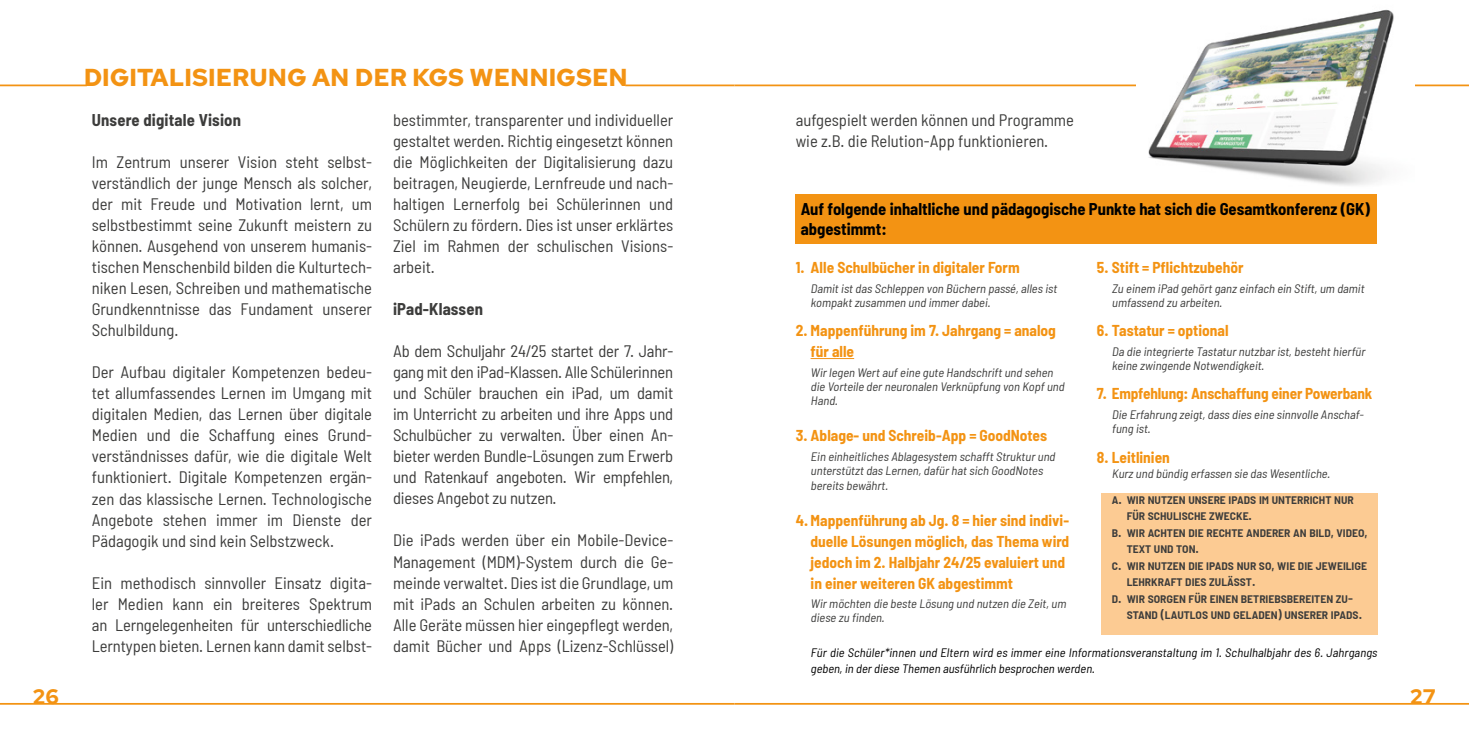
<style>
.page{position:relative;width:1469px;height:735px;background:#fff}
.page>*{position:absolute;margin:0;border:0;box-sizing:border-box;transform-origin:0 0}
.t1{font:700 24.5px "Red Hat Text";color:#f39313}
.t2{font:700 21px "Red Hat Text";color:#f39313}
.t3{font:semi-condensed 16.62px/21px "Barlow";color:#3c3c3b;text-align:justify}
.t4{font:700 semi-condensed 16.62px/19.2px "Barlow";color:#000}
.t5{font:700 semi-condensed 16.62px "Barlow";letter-spacing:.01em;color:#3c3c3b}
.t6{font:700 semi-condensed 15.4px/21px "Barlow";color:#f39313}
.t7{font:600 semi-condensed 13.3px/15.8px "Barlow";color:#3c3c3b}
.t8{font:semi-condensed 12.25px/14.3px "Barlow";color:#3c3c3b}
.t9{font:semi-condensed 12.25px/15.8px "Barlow";color:#000}
</style>
<div class="page">
<hr style="left:734px;top:702px;width:734px;height:2px;background:#f39313">
<hr style="left:0;top:702px;width:734px;height:2px;background:#f39313">
<hr style="left:625px;top:84px;width:109px;height:2px;background:#f39313">
<hr style="left:0;top:84px;width:87px;height:2px;background:#f39313">
<div style="left:1101px;top:493px;width:276px;height:141px;background:#fccb93"></div>
<hr style="left:734px;top:84px;width:734px;height:2px;background:#f39313">
<hr style="left:810px;top:358px;width:44px;height:1px;background:#f39313">
<div style="left:795px;top:193px;width:582px;height:50px;background:#f39313"></div>
<img style="left:1136px;top:9px;width:278px;height:177px">
<h1 class="t1" style="left:84px;top:61px;width:545px">DIGITALISIERUNG AN DER KGS WENNIGSEN</h1>
<p class="t5" style="left:92px;top:110px;width:151px">Unsere digitale Vision</p>
<p class="t3" style="left:92px;top:151px;width:282px">Im Zentrum unserer Vision steht selbst&shy;verständlich der junge Mensch als solcher, der mit Freude und Motivation lernt, um selbstbestimmt seine Zukunft meistern zu können. Ausgehend von unserem humanis&shy;tischen Menschenbild bilden die Kulturtech&shy;niken Lesen, Schreiben und mathematische Grundkenntnisse das Fundament unserer Schulbildung.</p>
<p class="t3" style="left:92px;top:361px;width:282px">Der Aufbau digitaler Kompetenzen bedeu&shy;tet allumfassendes Lernen im Umgang mit digitalen Medien, das Lernen über digitale Medien und die Schaffung eines Grund&shy;verständnisses dafür, wie die digitale Welt funktioniert. Digitale Kompetenzen ergän&shy;zen das klassische Lernen. Technologische Angebote stehen immer im Dienste der Pädagogik und sind kein Selbstzweck.</p>
<p class="t3" style="left:92px;top:571px;width:282px">Ein methodisch sinnvoller Einsatz digita&shy;ler Medien kann ein breiteres Spektrum an Lerngelegenheiten für unterschiedliche Lerntypen bieten. Lernen kann damit selbst-</p>
<p class="t3" style="left:393px;top:109px;width:282px">bestimmter, transparenter und individueller gestaltet werden. Richtig eingesetzt können die Möglichkeiten der Digitalisierung dazu beitragen, Neugierde, Lernfreude und nach&shy;haltigen Lernerfolg bei Schülerinnen und Schülern zu fördern. Dies ist unser erklärtes Ziel im Rahmen der schulischen Visions&shy;arbeit.</p>
<p class="t5" style="left:393px;top:299px;width:91px">iPad-Klassen</p>
<p class="t3" style="left:393px;top:340px;width:282px">Ab dem Schuljahr 24/25 startet der 7. Jahr&shy;gang mit den iPad-Klassen. Alle Schülerinnen und Schüler brauchen ein iPad, um damit im Unterricht zu arbeiten und ihre Apps und Schulbücher zu verwalten. Über einen An&shy;bieter werden Bundle-Lösungen zum Erwerb und Ratenkauf angeboten. Wir empfehlen, dieses Angebot zu nutzen.</p>
<p class="t3" style="left:393px;top:529px;width:282px">Die iPads werden über ein Mobile-Device-Management (MDM)-System durch die Ge&shy;meinde verwaltet. Dies ist die Grundlage, um mit iPads an Schulen arbeiten zu können.<br>Alle Geräte müssen hier eingepflegt werden, damit Bücher und Apps (Lizenz-Schlüssel)</p>
<p class="t3" style="left:795px;top:109px;width:280px">aufgespielt werden können und Programme wie z.B. die Relution-App funktionieren.</p>
<p class="t4" style="left:800px;top:199px;width:571px">Auf folgende inhaltliche und pädagogische Punkte hat sich die Gesamtkonferenz (GK) abgestimmt:</p>
<p class="t6" style="left:795px;top:257px;width:225px">1. Alle Schulbücher in digitaler Form</p>
<p class="t8" style="left:810px;top:280px;width:250px">Damit ist das Schleppen von Büchern passé,alles ist kompakt zusammen und immer dabei.</p>
<p class="t6" style="left:810px;top:320px;width:247px;text-indent:-15px">2. Mappenführung im 7. Jahrgang = analog für alle</p>
<p class="t8" style="left:810px;top:364px;width:257px">Wir legen Wert auf eine gute Handschrift und sehen die Vorteile der neuronalen Verknüpfung von Kopf und<br>Hand.</p>
<p class="t6" style="left:795px;top:425px;width:253px">3. Ablage- und Schreib-App = GoodNotes</p>
<p class="t8" style="left:810px;top:448px;width:248px">Ein einheitliches Ablagesystem schafft Struktur und unterstützt das Lernen,dafür hat sich GoodNotes bereits bewährt.</p>
<p class="t6" style="left:810px;top:509px;width:260px;text-indent:-15px">4. Mappenführung ab Jg. 8 = hier sind indivi&shy;duelle Lösungen möglich, das Thema wird jedoch im 2. Halbjahr 24/25 evaluiert und in einer weiteren GK abgestimmt</p>
<p class="t8" style="left:810px;top:595px;width:259px">Wir möchten die beste Lösung und nutzen die Zeit,um diese zu finden.</p>
<p class="t6" style="left:1096px;top:257px;width:148px">5. Stift = Pflichtzubehör</p>
<p class="t8" style="left:1111px;top:280px;width:256px">Zu einem iPad gehört ganz einfach ein Stift,um damit umfassend zu arbeiten.</p>
<p class="t6" style="left:1096px;top:320px;width:133px">6. Tastatur = optional</p>
<p class="t8" style="left:1111px;top:343px;width:257px">Da die integrierte Tastatur nutzbar ist,besteht hierfür keine zwingende Notwendigkeit.</p>
<p class="t6" style="left:1096px;top:383px;width:277px">7. Empfehlung: Anschaffung einer Powerbank</p>
<p class="t8" style="left:1111px;top:406px;width:255px">Die Erfahrung zeigt,dass dies eine sinnvolle Anschaf&shy;fung ist.</p>
<p class="t6" style="left:1096px;top:446px;width:74px">8. Leitlinien</p>
<p class="t8" style="left:1111px;top:466px;width:222px">Kurz und bündig erfassen sie das Wesentliche.</p>
<p class="t7" style="left:1126px;top:490px;width:228px;text-indent:-15px">A. WIR NUTZEN UNSERE IPADS IM UNTERRICHT NUR<br>FÜR SCHULISCHE ZWECKE.</p>
<p class="t7" style="left:1126px;top:523px;width:242px;text-indent:-15px">B. WIR ACHTEN DIE RECHTE ANDERER AN BILD, VIDEO,<br>TEXT UND TON.</p>
<p class="t7" style="left:1126px;top:556px;width:242px;text-indent:-15px">C. WIR NUTZEN DIE IPADS NUR SO, WIE DIE JEWEILIGE<br>LEHRKRAFT DIES ZULÄSST.</p>
<p class="t7" style="left:1126px;top:589px;width:237px;text-indent:-15px">D. WIR SORGEN FÜR EINEN BETRIEBSBEREITEN ZU-<br>STAND (LAUTLOS UND GELADEN) UNSERER IPADS.</p>
<p class="t9" style="left:810px;top:644px;width:570px">Für die Schüler*innen und Eltern wird es immer eine Informationsveranstaltung im 1. Schulhalbjahr des 6. Jahrgangs geben,in der diese Themen ausführlich besprochen werden.</p>
<p class="t2" style="left:33px;top:682px;width:28px">26</p>
<p class="t2" style="left:1410px;top:682px;width:27px">27</p>
</div>
